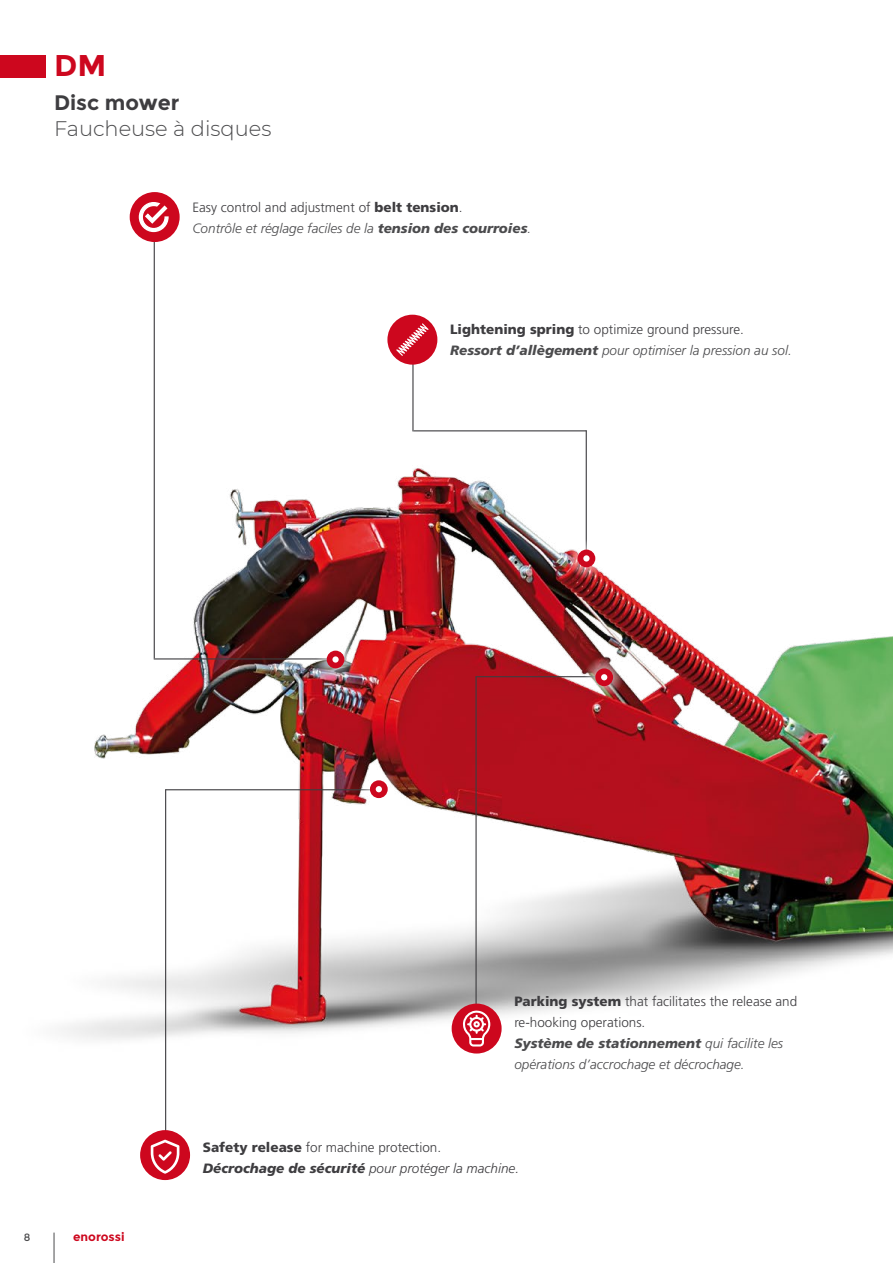
<style>
.page{position:relative;width:893px;height:1263px;background:#fff}
.page>*{position:absolute;margin:0;border:0;box-sizing:border-box;transform-origin:0 0}
.t1{font:700 30px "Montserrat";color:#cd071e}
.t2{font:300 21px "Montserrat";color:#4b4b4d}
.t3{font:700 21px "Montserrat";color:#3e3d40}
.t4{font:italic 300 13.5px/21px "Frutiger LT Std";color:#4b4b4d}
.t5{font:300 13.5px/21px "Frutiger LT Std";color:#3e3d40}
.t6{font:italic 300 13.5px/21px "Frutiger LT Std";color:#3e3d40}
.t7{font:700 12px "Montserrat";color:#cd071e}
.t8{font:10.5px "Montserrat";color:#4b4b4d}
.s1{font-style:normal;color:#3e3d40}
.s2{font-weight:900;font-style:normal;color:#3e3d40}
.s3{font-weight:900}
.s4{font-weight:900;font-style:italic;color:#4b4b4d}
.s5{font-style:italic;color:#4b4b4d}
.s6{font-weight:900;font-style:normal}
.s7{font-style:normal}
</style>
<div class="page">
<hr style="left:54px;top:1232px;width:1px;height:31px;background:#4b4b4d">
<img style="left:61px;top:192px;width:832px;height:989px">
<hr style="left:154px;top:233px;width:1px;height:425px;background:#3e3d40">
<hr style="left:412px;top:336px;width:2px;height:95px;background:#3e3d40">
<hr style="left:586px;top:430px;width:1px;height:128px;background:#3e3d40">
<hr style="left:165px;top:789px;width:1px;height:373px;background:#3e3d40">
<hr style="left:475px;top:677px;width:2px;height:356px;background:#3e3d40">
<hr style="left:166px;top:789px;width:213px;height:1px;background:#3e3d40">
<hr style="left:154px;top:658px;width:189px;height:1px;background:#3e3d40">
<hr style="left:475px;top:676px;width:129px;height:1px;background:#3e3d40">
<hr style="left:414px;top:430px;width:172px;height:1px;background:#3e3d40">
<div style="left:130px;top:192px;width:50px;height:50px;background:#cd071e;border-radius:50%"></div>
<div style="left:140px;top:1130px;width:50px;height:50px;background:#cd071e;border-radius:50%"></div>
<div style="left:452px;top:1003px;width:50px;height:50px;background:#cd071e;border-radius:50%"></div>
<div style="left:387px;top:315px;width:50px;height:50px;background:#cd071e;border-radius:50%"></div>
<svg style="left:316px;top:640px;width:39px;height:39px"></svg>
<div style="left:327px;top:651px;width:17px;height:17px;background:#cd071e;border-radius:50%"></div>
<svg style="left:332px;top:656px;width:7px;height:7px"></svg>
<svg style="left:359px;top:769px;width:40px;height:40px"></svg>
<div style="left:370px;top:780px;width:18px;height:18px;background:#cd071e;border-radius:50%"></div>
<svg style="left:376px;top:786px;width:6px;height:6px"></svg>
<svg style="left:566px;top:538px;width:40px;height:40px"></svg>
<div style="left:578px;top:550px;width:17px;height:17px;background:#cd071e;border-radius:50%"></div>
<svg style="left:583px;top:555px;width:7px;height:7px"></svg>
<svg style="left:584px;top:657px;width:40px;height:40px"></svg>
<div style="left:595px;top:668px;width:18px;height:18px;background:#cd071e;border-radius:50%"></div>
<svg style="left:601px;top:674px;width:6px;height:6px"></svg>
<svg style="left:151px;top:1140px;width:28px;height:34px"></svg>
<svg style="left:396px;top:323px;width:33px;height:33px"></svg>
<svg style="left:138px;top:202px;width:31px;height:31px"></svg>
<svg style="left:463px;top:1010px;width:27px;height:36px"></svg>
<div style="left:0;top:55px;width:45px;height:22px;background:#cd071e"></div>
<h1 class="t1" style="left:54px;top:48px;width:54px">DM</h1>
<h2 class="t3" style="left:54px;top:91px;width:127px">Disc mower</h2>
<h2 class="t2" style="left:54px;top:114px;width:219px">Faucheuse à disques</h2>
<p class="t4" style="left:192px;top:197px;width:340px"><span class="s1">Easy control and adjustment of</span> <span class="s2">belt tension</span><span class="s1">.<br></span>Contrôle et réglage faciles de la <span class="s3">tension des courroies</span>.</p>
<p class="t4" style="left:450px;top:319px;width:343px"><span class="s2">Lightening spring</span> <span class="s1">to optimize ground pressure.<br></span><span class="s3">Ressort d’allègement</span> pour optimiser la pression au sol.</p>
<p class="t5" style="left:514px;top:991px;width:284px"><span class="s3">Parking system</span> that facilitates the release and re-hooking operations.<br><span class="s4">Système de stationnement</span> <span class="s5">qui facilite les opérations d’accrochage et décrochage.</span></p>
<p class="t8" style="left:24px;top:1231px;width:8px">8</p>
<p class="t7" style="left:73px;top:1229px;width:53px">enorossi</p>
<p class="t6" style="left:203px;top:1137px;width:318px"><span class="s6">Safety release</span> <span class="s7">for machine protection.<br></span><span class="s3">Décrochage de sécurité</span> pour protéger la machine.</p>
</div>
